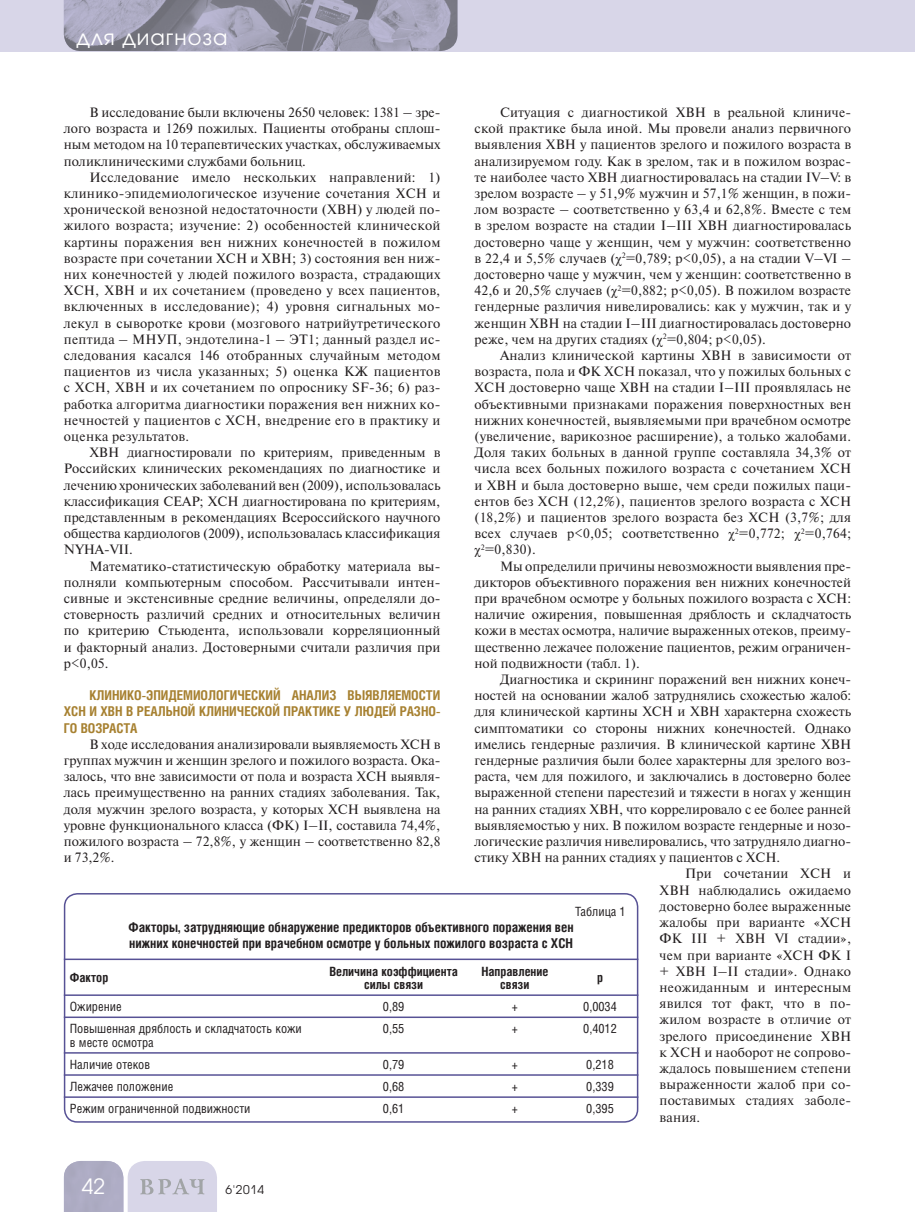
<style>
.page{position:relative;width:915px;height:1212px;background:#fff}
.page>*{position:absolute;margin:0;border:0;box-sizing:border-box;transform-origin:0 0}
.t1{font:21px "Avant Garde Gothic C";letter-spacing:.05em;color:#fff}
.t2{font:13.5px/16.2px "Newton C";color:#231f20;text-align:justify}
.t3{font:700 13.5px/16.2px "Helios Cond";color:#231f20}
.t4{font:700 13.5px/16.2px "Helios Cond";color:#a78131;text-align:justify}
.t5{font:12.75px/13.5px "Helios Cond";color:#231f20}
.t6{font:700 12.75px/13.5px "Helios Cond";color:#231f20;text-align:center}
.t7{font:12px "Avant Garde Gothic C";color:#231f20}
.s1{font-family:"Times New Roman"}
</style>
<div class="page">
<div style="left:0;top:0;width:914px;height:51px;background:#d8d6e8"></div>
<svg style="left:64px;top:1161px;width:153px;height:51px;background:#c7c5d8"></svg>
<img style="left:64px;top:0;width:393px;height:51px">
<div style="left:64px;top:893px;width:574px;height:230px;border:2px solid #575295;border-radius:13px"></div>
<hr style="left:64px;top:958px;width:574px;height:2px;background:#575295">
<hr style="left:64px;top:994px;width:574px;height:2px;background:#575295">
<hr style="left:64px;top:1016px;width:574px;height:2px;background:#575295">
<hr style="left:64px;top:1052px;width:574px;height:1px;background:#575295">
<hr style="left:64px;top:1074px;width:574px;height:2px;background:#575295">
<hr style="left:64px;top:1096px;width:574px;height:2px;background:#575295">
<h1 class="t1" style="left:77px;top:27px;width:152px">для диагноза</h1>
<p class="t2" style="left:64px;top:106px;width:378px;text-indent:26px">В исследование были включены 2650 человек: 1381 – зре&shy;лого возраста и 1269 пожилых. Пациенты отобраны сплош&shy;ным методом на 10 терапевтических участках, обслуживаемых поликлиническими службами больниц.</p>
<p class="t2" style="left:64px;top:170px;width:378px;text-indent:26px">Исследование имело нескольких направлений: 1) клинико-эпидемиологическое изучение сочетания ХСН и хронической венозной недостаточности (ХВН) у людей по&shy;жилого возраста; изучение: 2) особенностей клинической картины поражения вен нижних конечностей в пожилом возрасте при сочетании ХСН и ХВН; 3) состояния вен ниж&shy;них конечностей у людей пожилого возраста, страдающих ХСН, ХВН и их сочетанием (проведено у всех пациентов, включенных в исследование); 4) уровня сигнальных мо&shy;лекул в сыворотке крови (мозгового натрийутретического пептида – МНУП, эндотелина-1 – ЭТ1; данный раздел ис&shy;следования касался 146 отобранных случайным методом пациентов из числа указанных; 5) оценка КЖ пациентов с ХСН, ХВН и их сочетанием по опроснику SF-36; 6) раз&shy;работка алгоритма диагностики поражения вен нижних ко&shy;нечностей у пациентов с ХСН, внедрение его в практику и оценка результатов.</p>
<p class="t2" style="left:64px;top:446px;width:378px;text-indent:26px">ХВН диагностировали по критериям, приведенным в Российских клинических рекомендациях по диагностике и лечению хронических заболеваний вен (2009), использовалась классификация СЕАР; ХСН диагностирована по критериям, представленным в рекомендациях Всероссийского научного общества кардиологов (2009), использовалась классификация NYHA-VII.</p>
<p class="t2" style="left:64px;top:559px;width:378px;text-indent:26px">Математико-статистическую обработку материала вы&shy;полняли компьютерным способом. Рассчитывали интен&shy;сивные и экстенсивные средние величины, определяли до&shy;стоверность различий средних и относительных величин по критерию Стьюдента, использовали корреляционный и факторный анализ. Достоверными считали различия при р&lt;0,05.</p>
<p class="t4" style="left:64px;top:689px;width:378px;text-indent:26px">КЛИНИКО-ЭПИДЕМИОЛОГИЧЕСКИЙ АНАЛИЗ ВЫЯВЛЯЕМОСТИ ХСН И ХВН В РЕАЛЬНОЙ КЛИНИЧЕСКОЙ ПРАКТИКЕ У ЛЮДЕЙ РАЗНО-ГО ВОЗРАСТА</p>
<p class="t2" style="left:64px;top:737px;width:378px;text-indent:26px">В ходе исследования анализировали выявляемость ХСН в группах мужчин и женщин зрелого и пожилого возраста. Ока&shy;залось, что вне зависимости от пола и возраста ХСН выявля&shy;лась преимущественно на ранних стадиях заболевания. Так, доля мужчин зрелого возраста, у которых ХСН выявлена на уровне функционального класса (ФК) I–II, составила 74,4%, пожилого возраста – 72,8%, у женщин – соответственно 82,8 и 73,2%.</p>
<p class="t2" style="left:474px;top:106px;width:378px;text-indent:26px">Ситуация с диагностикой ХВН в реальной клиниче&shy;ской практике была иной. Мы провели анализ первичного выявления ХВН у пациентов зрелого и пожилого возраста в анализируемом году. Как в зрелом, так и в пожилом возрас&shy;те наиболее часто ХВН диагностировалась на стадии IV–V: в зрелом возрасте – у 51,9% мужчин и 57,1% женщин, в пожи&shy;лом возрасте – соответственно у 63,4 и 62,8%. Вместе с тем в зрелом возрасте на стадии I–III ХВН диагностировалась достоверно чаще у женщин, чем у мужчин: соответственно в 22,4 и 5,5% случаев (<span class="s1">χ</span><sup>2</sup>=0,789; p&lt;0,05), а на стадии V–VI – достоверно чаще у мужчин, чем у женщин: соответственно в 42,6 и 20,5% случаев (<span class="s1">χ</span><sup>2</sup>=0,882; p&lt;0,05). В пожилом возрасте гендерные различия нивелировались: как у мужчин, так и у женщин ХВН на стадии I–III диагностировалась достоверно реже, чем на других стадиях (<span class="s1">χ</span><sup>2</sup>=0,804; p&lt;0,05).</p>
<p class="t2" style="left:474px;top:349px;width:378px;text-indent:26px">Анализ клинической картины ХВН в зависимости от возраста, пола и ФК ХСН показал, что у пожилых больных с ХСН достоверно чаще ХВН на стадии I–III проявлялась не объективными признаками поражения поверхностных вен нижних конечностей, выявляемыми при врачебном осмотре (увеличение, варикозное расширение), а только жалобами.<br>Доля таких больных в данной группе составляла 34,3% от числа всех больных пожилого возраста с сочетанием ХСН и ХВН и была достоверно выше, чем среди пожилых паци&shy;ентов без ХСН (12,2%), пациентов зрелого возраста с ХСН (18,2%) и пациентов зрелого возраста без ХСН (3,7%; для всех случаев p&lt;0,05; соответственно <span class="s1">χ</span><sup>2</sup>=0,772; <span class="s1">χ</span><sup>2</sup>=0,764; <span class="s1">χ</span><sup>2</sup>=0,830).</p>
<p class="t2" style="left:474px;top:559px;width:378px;text-indent:26px">Мы определили причины невозможности выявления пре&shy;дикторов объективного поражения вен нижних конечностей при врачебном осмотре у больных пожилого возраста с ХСН: наличие ожирения, повышенная дряблость и складчатость кожи в местах осмотра, наличие выраженных отеков, преиму&shy;щественно лежачее положение пациентов, режим ограничен&shy;ной подвижности (табл. 1).</p>
<p class="t2" style="left:500px;top:673px;width:352px">Диагностика и скрининг поражений вен нижних конеч-</p>
<p class="t2" style="left:474px;top:689px;width:378px">ностей на основании жалоб затруднялись схожестью жалоб:</p>
<p class="t2" style="left:474px;top:705px;width:378px">для клинической картины ХСН и ХВН характерна схожесть</p>
<p class="t2" style="left:474px;top:721px;width:378px">симптоматики со стороны нижних конечностей. Однако</p>
<p class="t2" style="left:474px;top:737px;width:378px">имелись гендерные различия. В клинической картине ХВН</p>
<p class="t2" style="left:474px;top:754px;width:378px">гендерные различия были более характерны для зрелого воз-</p>
<p class="t2" style="left:474px;top:770px;width:378px">раста, чем для пожилого, и заключались в достоверно более</p>
<p class="t2" style="left:474px;top:786px;width:378px">выраженной степени парестезий и тяжести в ногах у женщин</p>
<p class="t2" style="left:474px;top:802px;width:378px">на ранних стадиях ХВН, что коррелировало с ее более ранней</p>
<p class="t2" style="left:474px;top:818px;width:378px">выявляемостью у них. В пожилом возрасте гендерные и нозо-</p>
<p class="t2" style="left:474px;top:835px;width:378px">логические различия нивелировались, что затрудняло диагно-</p>
<p class="t2" style="left:474px;top:851px;width:307px">стику ХВН на ранних стадиях у пациентов с ХСН.</p>
<p class="t2" style="left:685px;top:867px;width:167px">При сочетании ХСН и</p>
<p class="t2" style="left:659px;top:883px;width:193px">ХВН наблюдались ожидаемо</p>
<p class="t2" style="left:659px;top:899px;width:193px">достоверно более выраженные</p>
<p class="t2" style="left:659px;top:916px;width:193px">жалобы при варианте «ХСН</p>
<p class="t2" style="left:659px;top:932px;width:193px">ФК III + ХВН VI стадии»,</p>
<p class="t2" style="left:659px;top:948px;width:193px">чем при варианте «ХСН ФК I</p>
<p class="t2" style="left:659px;top:964px;width:193px">+ ХВН I–II стадии». Однако</p>
<p class="t2" style="left:659px;top:980px;width:193px">неожиданным и интересным</p>
<p class="t2" style="left:659px;top:997px;width:193px">явился тот факт, что в по-</p>
<p class="t2" style="left:659px;top:1013px;width:193px">жилом возрасте в отличие от</p>
<p class="t2" style="left:659px;top:1029px;width:193px">зрелого присоединение ХВН</p>
<p class="t2" style="left:659px;top:1045px;width:193px">к ХСН и наоборот не сопрово-</p>
<p class="t2" style="left:659px;top:1061px;width:193px">ждалось повышением степени</p>
<p class="t2" style="left:659px;top:1078px;width:193px">выраженности жалоб при со-</p>
<p class="t2" style="left:659px;top:1094px;width:193px">поставимых стадиях заболе-</p>
<p class="t2" style="left:659px;top:1110px;width:42px">вания.</p>
<p class="t5" style="left:575px;top:906px;width:52px">Таблица 1</p>
<p class="t3" style="left:128px;top:920px;width:446px">Факторы, затрудняющие обнаружение предикторов объективного поражения вен нижних конечностей при врачебном осмотре у больных пожилого возраста с ХСН</p>
<p class="t6" style="left:70px;top:972px;width:40px">Фактор</p>
<p class="t6" style="left:329px;top:966px;width:130px">Величина коэффициента силы связи</p>
<p class="t6" style="left:481px;top:966px;width:69px">Направление связи</p>
<p class="t6" style="left:597px;top:972px;width:7px">p</p>
<p class="t5" style="left:70px;top:1001px;width:53px">Ожирение</p>
<p class="t5" style="left:383px;top:1001px;width:23px">0,89</p>
<p class="t5" style="left:511px;top:1001px;width:8px">+</p>
<p class="t5" style="left:583px;top:1001px;width:35px">0,0034</p>
<p class="t5" style="left:70px;top:1023px;width:233px">Повышенная дряблость и складчатость кожи в месте осмотра</p>
<p class="t5" style="left:383px;top:1023px;width:23px">0,55</p>
<p class="t5" style="left:511px;top:1023px;width:8px">+</p>
<p class="t5" style="left:583px;top:1023px;width:35px">0,4012</p>
<p class="t5" style="left:70px;top:1059px;width:82px">Наличие отеков</p>
<p class="t5" style="left:383px;top:1059px;width:23px">0,79</p>
<p class="t5" style="left:511px;top:1059px;width:8px">+</p>
<p class="t5" style="left:586px;top:1059px;width:29px">0,218</p>
<p class="t5" style="left:70px;top:1081px;width:105px">Лежачее положение</p>
<p class="t5" style="left:383px;top:1081px;width:23px">0,68</p>
<p class="t5" style="left:511px;top:1081px;width:8px">+</p>
<p class="t5" style="left:586px;top:1081px;width:29px">0,339</p>
<p class="t5" style="left:70px;top:1103px;width:182px">Режим ограниченной подвижности</p>
<p class="t5" style="left:383px;top:1103px;width:23px">0,61</p>
<p class="t5" style="left:511px;top:1103px;width:8px">+</p>
<p class="t5" style="left:586px;top:1103px;width:29px">0,395</p>
<h1 class="t1" style="left:82px;top:1177px;width:25px">42</h1>
<p class="t7" style="left:225px;top:1184px;width:40px">6'2014</p>
</div>
